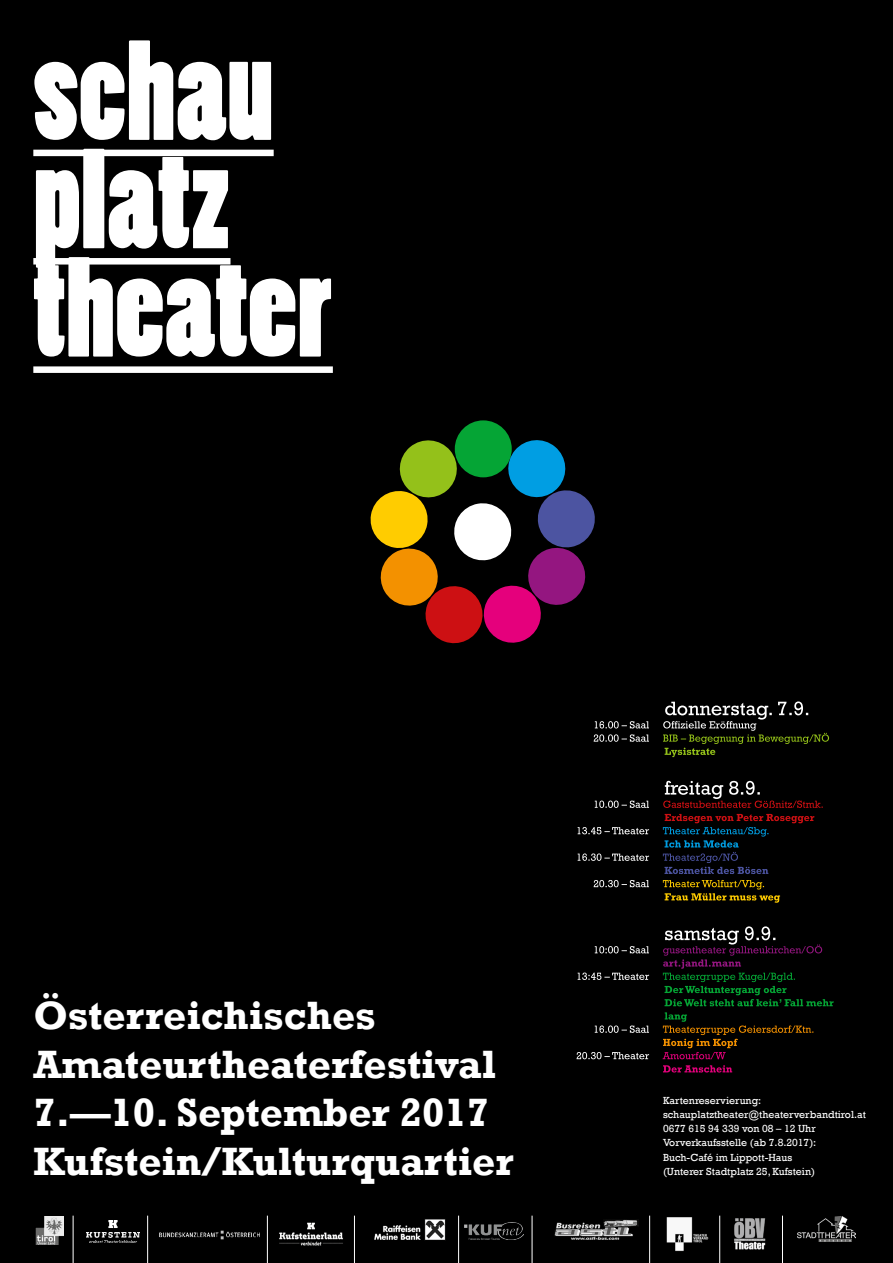
<style>
.page{position:relative;width:893px;height:1263px;background:#000}
.page>*{position:absolute;margin:0;border:0;box-sizing:border-box;transform-origin:0 0}
.t1{font:130.05px/108.3px "Poplar Std";color:#fff}
.t2{font:121.65px/101.3px "Poplar Std";color:#fff}
.t3{font:700 40.5px/48.6px "Rockwell";color:#fff}
.t4{font:10.57px/14.2px "Rockwell";color:#fff}
</style>
<div class="page">
<svg style="left:663px;top:1065px;width:69px;height:7px"></svg>
<svg style="left:577px;top:1052px;width:72px;height:7px"></svg>
<svg style="left:595px;top:1025px;width:54px;height:8px"></svg>
<svg style="left:663px;top:1012px;width:150px;height:47px"></svg>
<svg style="left:578px;top:972px;width:71px;height:8px"></svg>
<svg style="left:595px;top:946px;width:54px;height:7px"></svg>
<svg style="left:663px;top:926px;width:171px;height:80px"></svg>
<svg style="left:663px;top:880px;width:117px;height:23px"></svg>
<svg style="left:594px;top:880px;width:55px;height:7px"></svg>
<img style="left:35px;top:1217px;width:28px;height:28px">
<img style="left:798px;top:1216px;width:57px;height:25px">
<img style="left:720px;top:1218px;width:46px;height:37px">
<img style="left:666px;top:1215px;width:55px;height:39px">
<img style="left:87px;top:1220px;width:53px;height:22px">
<img style="left:279px;top:1222px;width:64px;height:24px">
<img style="left:159px;top:1230px;width:101px;height:10px">
<hr style="left:73px;top:1215px;width:1px;height:48px;background:#fff">
<hr style="left:147px;top:1215px;width:1px;height:48px;background:#fff">
<hr style="left:267px;top:1215px;width:1px;height:48px;background:#fff">
<hr style="left:354px;top:1215px;width:1px;height:48px;background:#fff">
<hr style="left:458px;top:1215px;width:1px;height:48px;background:#fff">
<hr style="left:532px;top:1215px;width:1px;height:48px;background:#fff">
<hr style="left:719px;top:1215px;width:1px;height:48px;background:#fff">
<hr style="left:649px;top:1215px;width:1px;height:48px;background:#fff">
<hr style="left:782px;top:1215px;width:1px;height:48px;background:#fff">
<img style="left:554px;top:1220px;width:84px;height:20px">
<img style="left:374px;top:1219px;width:72px;height:21px">
<img style="left:465px;top:1222px;width:59px;height:18px">
<div style="left:33px;top:150px;width:241px;height:6px;background:#fff"></div>
<div style="left:33px;top:258px;width:197px;height:7px;background:#fff"></div>
<div style="left:33px;top:366px;width:300px;height:7px;background:#fff"></div>
<div style="left:455px;top:420px;width:57px;height:57px;background:#05a535;border-radius:50%"></div>
<svg style="left:370px;top:437px;width:459px;height:437px"></svg>
<h2 class="t2" style="left:33px;top:44px;width:282px">schau platz theater</h2>
<h1 class="t1" style="left:33px;top:44px;width:301px">schau platz theater</h1>
<h3 class="t3" style="left:33px;top:991px;width:482px">Österreichisches<br>Amateurtheaterfestival<br>7.—10. September 2017<br>Kufstein/Kulturquartier</h3>
<p class="t4" style="left:663px;top:1093px;width:204px">Kartenreservierung: schauplatztheater@theaterverbandtirol.at<br>0677 615 94 339 von 08 – 12 Uhr<br>Vorverkaufsstelle (ab 7.8.2017):<br>Buch-Café im Lippott-Haus<br>(Unterer Stadtplatz 25, Kufstein)</p>
</div>
